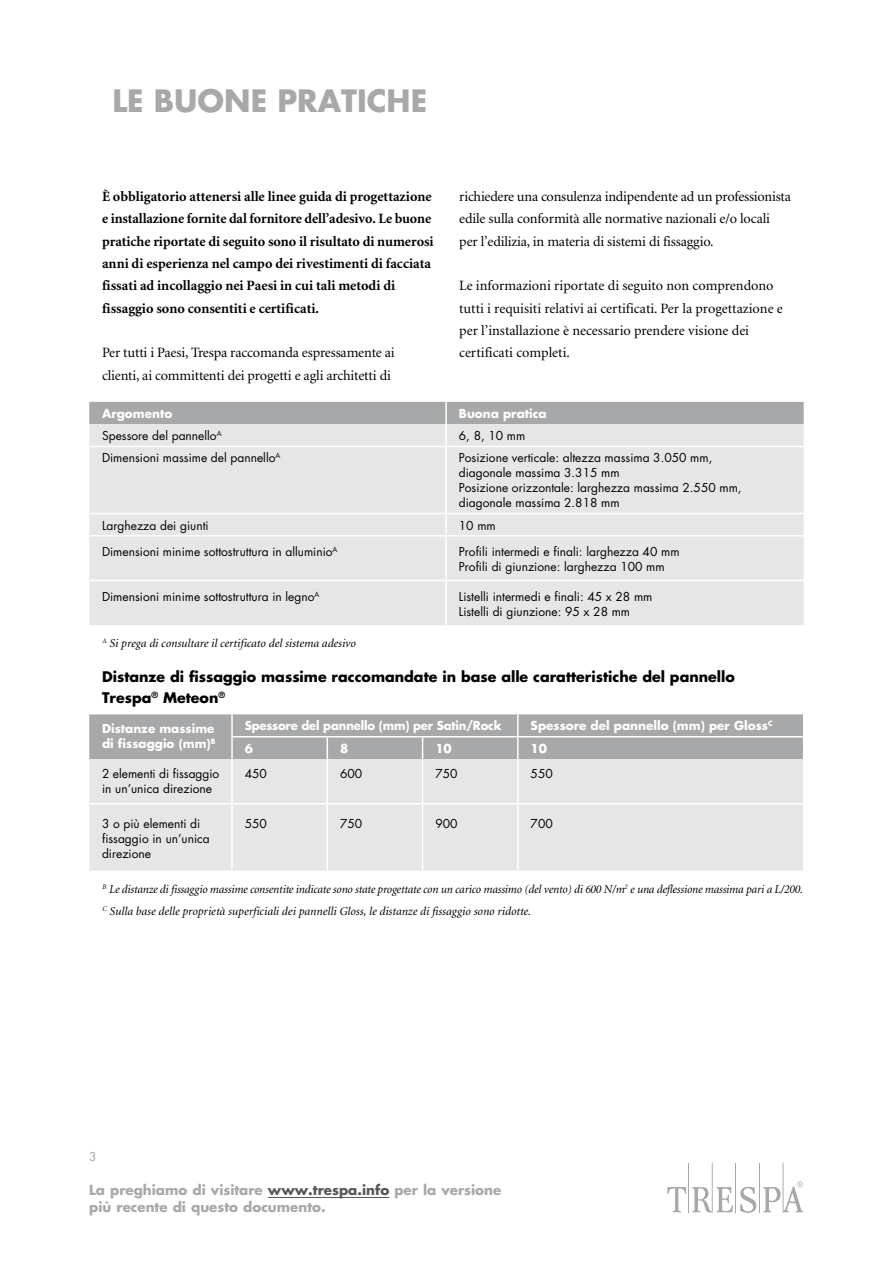
<style>
.page{position:relative;width:893px;height:1263px;background:#fff}
.page>*{position:absolute;margin:0;border:0;box-sizing:border-box;transform-origin:0 0}
.t1{font:700 30px "TR Futura";color:#a7a8aa}
.t2{font:14.25px/22.4px "TR Minion";letter-spacing:-.01em;color:#000}
.t3{font:700 14.25px/22.4px "TR Minion";color:#000}
.t4{font:700 14.25px/21px "TR Futura";color:#000}
.t5{font:700 13.5px/16.5px "TR Futura";color:#a7a8aa}
.t6{font:12px/15px "TR Futura";color:#000}
.t7{font:italic 12px/22.4px "TR Minion";letter-spacing:-.005em;color:#000}
.t8{font:700 12px/15px "TR Futura";color:#fff}
.t9{font:12px "TR Futura";color:#a7a8aa}
.s1{color:#58585a}
</style>
<div class="page">
<hr style="left:759px;top:1163px;width:1px;height:49px;background:#a7a8aa">
<hr style="left:783px;top:1163px;width:1px;height:49px;background:#a7a8aa">
<hr style="left:735px;top:1163px;width:1px;height:49px;background:#a7a8aa">
<hr style="left:712px;top:1163px;width:1px;height:49px;background:#a7a8aa">
<hr style="left:688px;top:1163px;width:1px;height:49px;background:#a7a8aa">
<svg style="left:740px;top:1187px;width:16px;height:26px"></svg>
<svg style="left:667px;top:1187px;width:19px;height:25px"></svg>
<svg style="left:692px;top:1187px;width:41px;height:25px"></svg>
<svg style="left:763px;top:1181px;width:40px;height:31px"></svg>
<div style="left:89px;top:402px;width:715px;height:22px;background:#a7a8aa"></div>
<div style="left:89px;top:424px;width:715px;height:201px;background:#e6e6e7"></div>
<hr style="left:445px;top:402px;width:2px;height:22px;background:#fff">
<hr style="left:445px;top:424px;width:2px;height:22px;background:#fff">
<hr style="left:445px;top:447px;width:2px;height:66px;background:#fff">
<hr style="left:445px;top:514px;width:2px;height:21px;background:#fff">
<hr style="left:445px;top:536px;width:2px;height:44px;background:#fff">
<hr style="left:445px;top:581px;width:2px;height:44px;background:#fff">
<hr style="left:89px;top:446px;width:357px;height:1px;background:#fff">
<hr style="left:446px;top:446px;width:358px;height:1px;background:#fff">
<hr style="left:89px;top:513px;width:357px;height:1px;background:#fff">
<hr style="left:446px;top:513px;width:358px;height:1px;background:#fff">
<hr style="left:89px;top:535px;width:357px;height:1px;background:#fff">
<hr style="left:446px;top:535px;width:358px;height:1px;background:#fff">
<hr style="left:89px;top:580px;width:357px;height:1px;background:#fff">
<hr style="left:446px;top:580px;width:358px;height:1px;background:#fff">
<div style="left:89px;top:759px;width:714px;height:112px;background:#e6e6e7"></div>
<hr style="left:231px;top:759px;width:2px;height:44px;background:#fff">
<hr style="left:327px;top:759px;width:1px;height:44px;background:#fff">
<hr style="left:422px;top:759px;width:1px;height:44px;background:#fff">
<hr style="left:517px;top:759px;width:2px;height:44px;background:#fff">
<hr style="left:231px;top:804px;width:2px;height:67px;background:#fff">
<hr style="left:327px;top:804px;width:1px;height:67px;background:#fff">
<hr style="left:422px;top:804px;width:1px;height:67px;background:#fff">
<hr style="left:517px;top:804px;width:2px;height:67px;background:#fff">
<div style="left:89px;top:714px;width:714px;height:45px;background:#a7a8aa"></div>
<hr style="left:89px;top:803px;width:143px;height:1px;background:#fff">
<hr style="left:232px;top:803px;width:95px;height:1px;background:#fff">
<hr style="left:327px;top:803px;width:96px;height:1px;background:#fff">
<hr style="left:423px;top:803px;width:95px;height:1px;background:#fff">
<hr style="left:518px;top:803px;width:285px;height:1px;background:#fff">
<hr style="left:231px;top:736px;width:96px;height:1px;background:#fff">
<hr style="left:327px;top:736px;width:96px;height:1px;background:#fff">
<hr style="left:423px;top:736px;width:95px;height:1px;background:#fff">
<hr style="left:518px;top:736px;width:285px;height:1px;background:#fff">
<hr style="left:268px;top:1197px;width:121px;height:1px;background:#58585a">
<h1 class="t1" style="left:112px;top:80px;width:316px">Le buone pratiche</h1>
<p class="t3" style="left:102px;top:186px;width:333px">È obbligatorio attenersi alle linee guida di progettazione e installazione fornite dal fornitore dell’adesivo. Le buone pratiche riportate di seguito sono il risultato di numerosi anni di esperienza nel campo dei rivestimenti di facciata fissati ad incollaggio nei Paesi in cui tali metodi di fissaggio sono consentiti e certificati.</p>
<p class="t2" style="left:102px;top:342px;width:294px">Per tutti i Paesi, Trespa raccomanda espressamente ai clienti, ai committenti dei progetti e agli architetti di</p>
<p class="t2" style="left:459px;top:186px;width:333px">richiedere una consulenza indipendente ad un professionista edile sulla conformità alle normative nazionali e/o locali per l’edilizia, in materia di sistemi di fissaggio.</p>
<p class="t2" style="left:459px;top:275px;width:325px">Le informazioni riportate di seguito non comprendono tutti i requisiti relativi ai certificati. Per la progettazione e per l’installazione è necessario prendere visione dei certificati completi.</p>
<p class="t8" style="left:102px;top:406px;width:72px">Argomento</p>
<p class="t8" style="left:459px;top:406px;width:89px">Buona pratica</p>
<p class="t6" style="left:102px;top:428px;width:121px">Spessore del pannello<sup>A</sup></p>
<p class="t6" style="left:459px;top:428px;width:68px">6, 8, 10 mm</p>
<p class="t6" style="left:102px;top:450px;width:180px">Dimensioni massime del pannello<sup>A</sup></p>
<p class="t6" style="left:459px;top:450px;width:284px">Posizione verticale: altezza massima 3.050 mm, diagonale massima 3.315 mm<br>Posizione orizzontale: larghezza massima 2.550 mm, diagonale massima 2.818 mm</p>
<p class="t6" style="left:102px;top:517px;width:108px">Larghezza dei giunti</p>
<p class="t6" style="left:459px;top:517px;width:38px">10 mm</p>
<p class="t6" style="left:102px;top:543px;width:237px">Dimensioni minime sottostruttura in alluminio<sup>A</sup></p>
<p class="t6" style="left:459px;top:543px;width:222px">Profili intermedi e finali: larghezza 40 mm<br>Profili di giunzione: larghezza 100 mm</p>
<p class="t6" style="left:102px;top:588px;width:219px">Dimensioni minime sottostruttura in legno<sup>A</sup></p>
<p class="t6" style="left:459px;top:588px;width:195px">Listelli intermedi e finali: 45 x 28 mm<br>Listelli di giunzione: 95 x 28 mm</p>
<p class="t7" style="left:102px;top:633px;width:255px"><sup>A</sup> Si prega di consultare il certificato del sistema adesivo</p>
<p class="t4" style="left:102px;top:665px;width:634px">Distanze di fissaggio massime raccomandate in base alle caratteristiche del pannello<br>Trespa<sup>®</sup> Meteon<sup>®</sup></p>
<p class="t8" style="left:102px;top:720px;width:114px">Distanze massime di fissaggio (mm)<sup>B</sup></p>
<p class="t8" style="left:245px;top:718px;width:258px">Spessore del pannello (mm) per Satin/Rock</p>
<p class="t8" style="left:531px;top:718px;width:243px">Spessore del pannello (mm) per Gloss<sup>C</sup></p>
<p class="t8" style="left:245px;top:741px;width:10px">6</p>
<p class="t8" style="left:340px;top:741px;width:10px">8</p>
<p class="t8" style="left:435px;top:741px;width:18px">10</p>
<p class="t8" style="left:531px;top:741px;width:18px">10</p>
<p class="t6" style="left:102px;top:766px;width:119px">2 elementi di fissaggio in un’unica direzione</p>
<p class="t6" style="left:245px;top:766px;width:24px">450</p>
<p class="t6" style="left:340px;top:766px;width:24px">600</p>
<p class="t6" style="left:435px;top:766px;width:24px">750</p>
<p class="t6" style="left:531px;top:766px;width:24px">550</p>
<p class="t6" style="left:102px;top:815px;width:109px">3 o più elementi di fissaggio in un’unica direzione</p>
<p class="t6" style="left:245px;top:815px;width:24px">550</p>
<p class="t6" style="left:340px;top:815px;width:24px">750</p>
<p class="t6" style="left:435px;top:815px;width:24px">900</p>
<p class="t6" style="left:531px;top:815px;width:24px">700</p>
<p class="t7" style="left:102px;top:878px;width:702px"><sup>B</sup> Le distanze di fissaggio massime consentite indicate sono state progettate con un carico massimo (del vento) di 600 N/m<sup>2</sup> e una deflessione massima pari a L/200.<br><sup>C</sup> Sulla base delle proprietà superficiali dei pannelli Gloss, le distanze di fissaggio sono ridotte.</p>
<p class="t9" style="left:89px;top:1148px;width:9px">3</p>
<p class="t5" style="left:89px;top:1182px;width:413px">La preghiamo di visitare <span class="s1">www.trespa.info</span> per la versione più recente di questo documento.</p>
</div>
